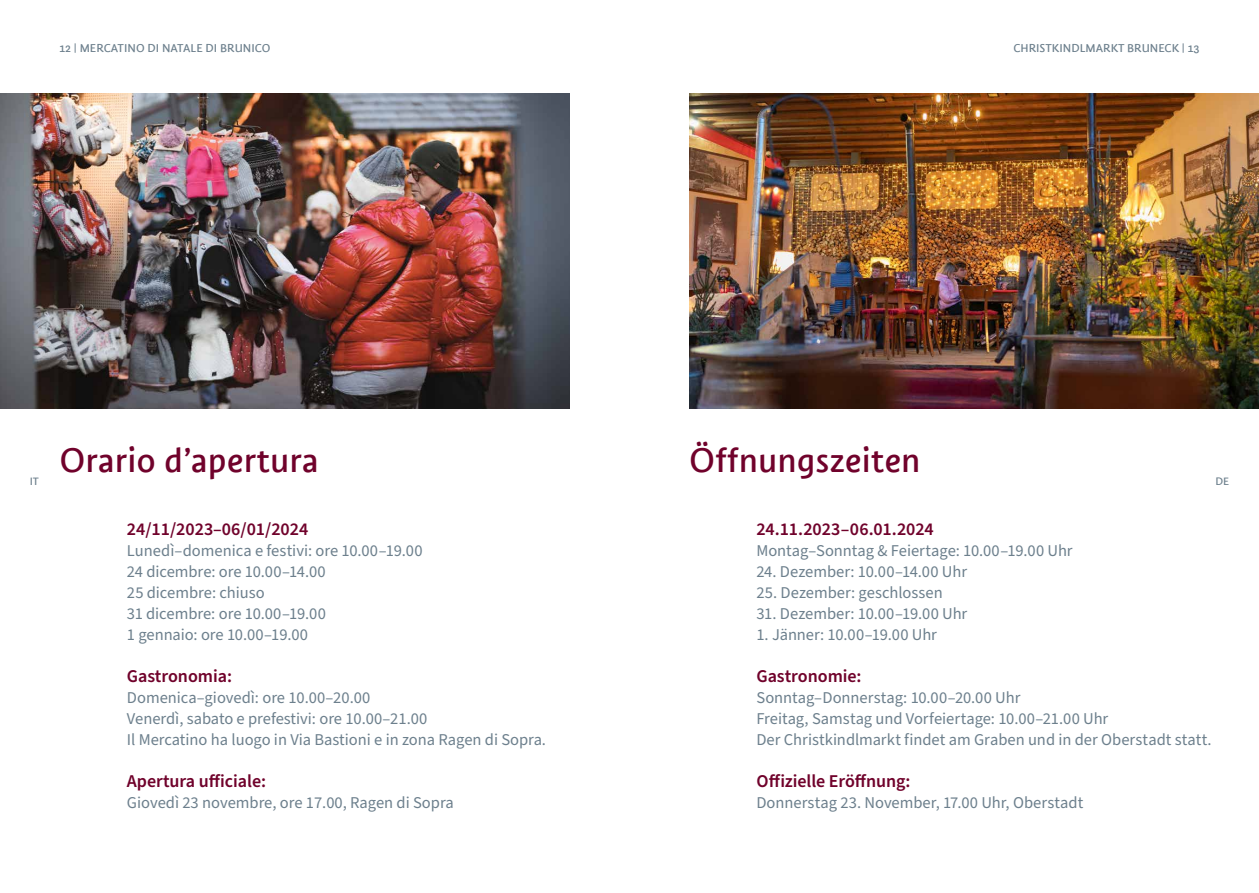
<style>
.page{position:relative;width:1259px;height:893px;background:#fff}
.page>*{position:absolute;margin:0;border:0;box-sizing:border-box;transform-origin:0 0}
.t1{font:36px "Suedtirol Next TT";color:#70022b}
.t2{font:600 18px "Source Sans Pro";color:#70022b}
.t3{font:16.5px/21px "Source Sans Pro";color:#6d808d}
.t4{font:12px "Suedtirol Next TT";color:#6d808d}
.t5{font:11.25px "Suedtirol Next TT";color:#6d808d}
</style>
<div class="page">
<img style="left:0;top:94px;width:570px;height:315px">
<img style="left:689px;top:94px;width:570px;height:315px">
<p class="t4" style="left:60px;top:42px;width:212px">12 | MERCATINO DI NATALE DI BRUNICO</p>
<p class="t4" style="left:1013px;top:42px;width:187px">CHRISTKINDLMARKT BRUNECK | 13</p>
<h1 class="t1" style="left:689px;top:439px;width:233px">Öffnungszeiten</h1>
<h1 class="t1" style="left:59px;top:439px;width:261px">Orario d’apertura</h1>
<p class="t5" style="left:30px;top:475px;width:11px">IT</p>
<p class="t5" style="left:1215px;top:475px;width:15px">DE</p>
<p class="t2" style="left:127px;top:517px;width:183px">24/11/2023–06/01/2024</p>
<p class="t3" style="left:127px;top:540px;width:297px">Lunedì–domenica e festivi: ore 10.00–19.00<br>24 dicembre: ore 10.00–14.00<br>25 dicembre: chiuso<br>31 dicembre: ore 10.00–19.00<br>1 gennaio: ore 10.00–19.00</p>
<p class="t2" style="left:127px;top:664px;width:107px">Gastronomia:</p>
<p class="t3" style="left:127px;top:687px;width:421px">Domenica–giovedì: ore 10.00–20.00<br>Venerdì, sabato e prefestivi: ore 10.00–21.00<br>Il Mercatino ha luogo in Via Bastioni e in zona Ragen di Sopra.</p>
<p class="t2" style="left:127px;top:769px;width:141px">Apertura ufficiale:</p>
<p class="t3" style="left:127px;top:792px;width:328px">Giovedì 23 novembre, ore 17.00, Ragen di Sopra</p>
<p class="t2" style="left:756px;top:517px;width:179px">24.11.2023–06.01.2024</p>
<p class="t3" style="left:756px;top:540px;width:318px">Montag–Sonntag &amp; Feiertage: 10.00–19.00 Uhr</p>
<p class="t3" style="left:756px;top:561px;width:212px">24. Dezember: 10.00–14.00 Uhr</p>
<p class="t3" style="left:756px;top:582px;width:188px">25. Dezember: geschlossen</p>
<p class="t3" style="left:756px;top:603px;width:212px">31. Dezember: 10.00–19.00 Uhr</p>
<p class="t3" style="left:756px;top:624px;width:182px">1. Jänner: 10.00–19.00 Uhr</p>
<p class="t2" style="left:756px;top:664px;width:107px">Gastronomie:</p>
<p class="t3" style="left:756px;top:687px;width:457px">Sonntag–Donnerstag: 10.00–20.00 Uhr<br>Freitag, Samstag und Vorfeiertage: 10.00–21.00 Uhr<br>Der Christkindlmarkt findet am Graben und in der Oberstadt statt.</p>
<p class="t2" style="left:756px;top:769px;width:156px">Offizielle Eröffnung:</p>
<p class="t3" style="left:756px;top:792px;width:328px">Donnerstag 23. November, 17.00 Uhr, Oberstadt</p>
</div>
